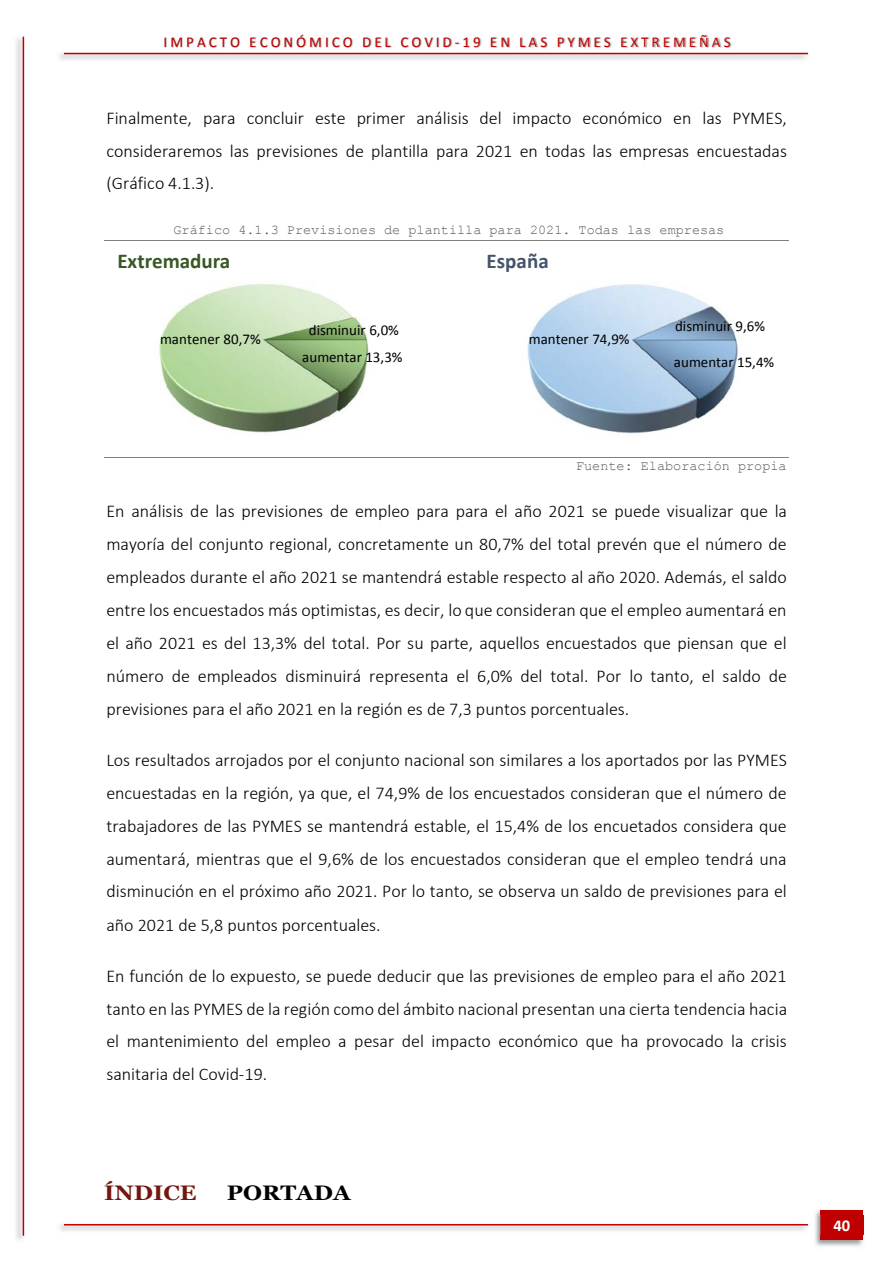
<style>
.page{position:relative;width:893px;height:1263px;background:#fff}
.page>*{position:absolute;margin:0;border:0;box-sizing:border-box;transform-origin:0 0}
.t1{font:700 21px "Calibri";color:#385723}
.t2{font:700 21px "Georgia";color:#000;scale:1.1 1}
.t3{font:700 21px "Calibri";color:#44546a}
.t4{font:700 21px "Georgia";color:#74160e;scale:1.1 1}
.t5{font:300 18px/33px "Calibri";color:#000;text-align:justify}
.t6{font:700 16.5px "Calibri";color:#fff}
.t7{font:15px "Calibri";color:#000}
.t8{font:15px "Calibri";letter-spacing:.205em;color:#c00000}
.t9{font:13.5px "Courier New";color:#595959}
</style>
<div class="page">
<img style="left:164px;top:34px;width:568px;height:14px">
<hr style="left:64px;top:53px;width:744px;height:1px;background:#c00000">
<img style="left:16px;top:36px;width:9px;height:1204px">
<hr style="left:23px;top:37px;width:1px;height:1199px;background:#c00000">
<hr style="left:64px;top:1224px;width:744px;height:1px;background:#c00000">
<img style="left:815px;top:1210px;width:49px;height:37px">
<div style="left:821px;top:1210px;width:42px;height:30px;background:#c00000"></div>
<img style="left:820px;top:1215px;width:1px;height:20px">
<hr style="left:104px;top:240px;width:685px;height:1px;background:#808080">
<hr style="left:104px;top:457px;width:685px;height:1px;background:#808080">
<img style="left:159px;top:283px;width:210px;height:150px">
<img style="left:527px;top:284px;width:211px;height:150px">
<p class="t8" style="left:164px;top:31px;width:568px">IMPACTO ECONÓMICO DEL COVID-19 EN LAS PYMES EXTREMEÑAS</p>
<p class="t5" style="left:106px;top:101px;width:682px">Finalmente, para concluir este primer análisis del impacto económico en las PYMES, consideraremos las previsiones de plantilla para 2021 en todas las empresas encuestadas (Gráfico 4.1.3).</p>
<p class="t9" style="left:174px;top:222px;width:552px">Gráfico 4.1.3 Previsiones de plantilla para 2021. Todas las empresas</p>
<p class="t1" style="left:117px;top:246px;width:114px">Extremadura</p>
<p class="t7" style="left:160px;top:328px;width:102px">mantener 80,7%</p>
<p class="t7" style="left:309px;top:320px;width:92px">disminuir 6,0%</p>
<p class="t7" style="left:302px;top:346px;width:102px">aumentar 13,3%</p>
<p class="t3" style="left:487px;top:246px;width:64px">España</p>
<p class="t7" style="left:529px;top:328px;width:102px">mantener 74,9%</p>
<p class="t7" style="left:675px;top:316px;width:92px">disminuir 9,6%</p>
<p class="t7" style="left:674px;top:352px;width:102px">aumentar 15,4%</p>
<p class="t9" style="left:576px;top:458px;width:212px">Fuente: Elaboración propia</p>
<p class="t5" style="left:106px;top:494px;width:682px">En análisis de las previsiones de empleo para para el año 2021 se puede visualizar que la mayoría del conjunto regional, concretamente un 80,7% del total prevén que el número de empleados durante el año 2021 se mantendrá estable respecto al año 2020. Además, el saldo entre los encuestados más optimistas, es decir, lo que consideran que el empleo aumentará en el año 2021 es del 13,3% del total. Por su parte, aquellos encuestados que piensan que el número de empleados disminuirá representa el 6,0% del total. Por lo tanto, el saldo de previsiones para el año 2021 en la región es de 7,3 puntos porcentuales.</p>
<p class="t5" style="left:106px;top:743px;width:682px">Los resultados arrojados por el conjunto nacional son similares a los aportados por las PYMES encuestadas en la región, ya que, el 74,9% de los encuestados consideran que el número de trabajadores de las PYMES se mantendrá estable, el 15,4% de los encuetados considera que aumentará, mientras que el 9,6% de los encuestados consideran que el empleo tendrá una disminución en el próximo año 2021. Por lo tanto, se observa un saldo de previsiones para el año 2021 de 5,8 puntos porcentuales.</p>
<p class="t5" style="left:106px;top:959px;width:682px">En función de lo expuesto, se puede deducir que las previsiones de empleo para el año 2021 tanto en las PYMES de la región como del ámbito nacional presentan una cierta tendencia hacia el mantenimiento del empleo a pesar del impacto económico que ha provocado la crisis sanitaria del Covid-19.</p>
<p class="t4" style="left:104px;top:1177px;width:86px">ÍNDICE</p>
<p class="t2" style="left:227px;top:1177px;width:114px">PORTADA</p>
<p class="t6" style="left:833px;top:1214px;width:18px">40</p>
</div>
